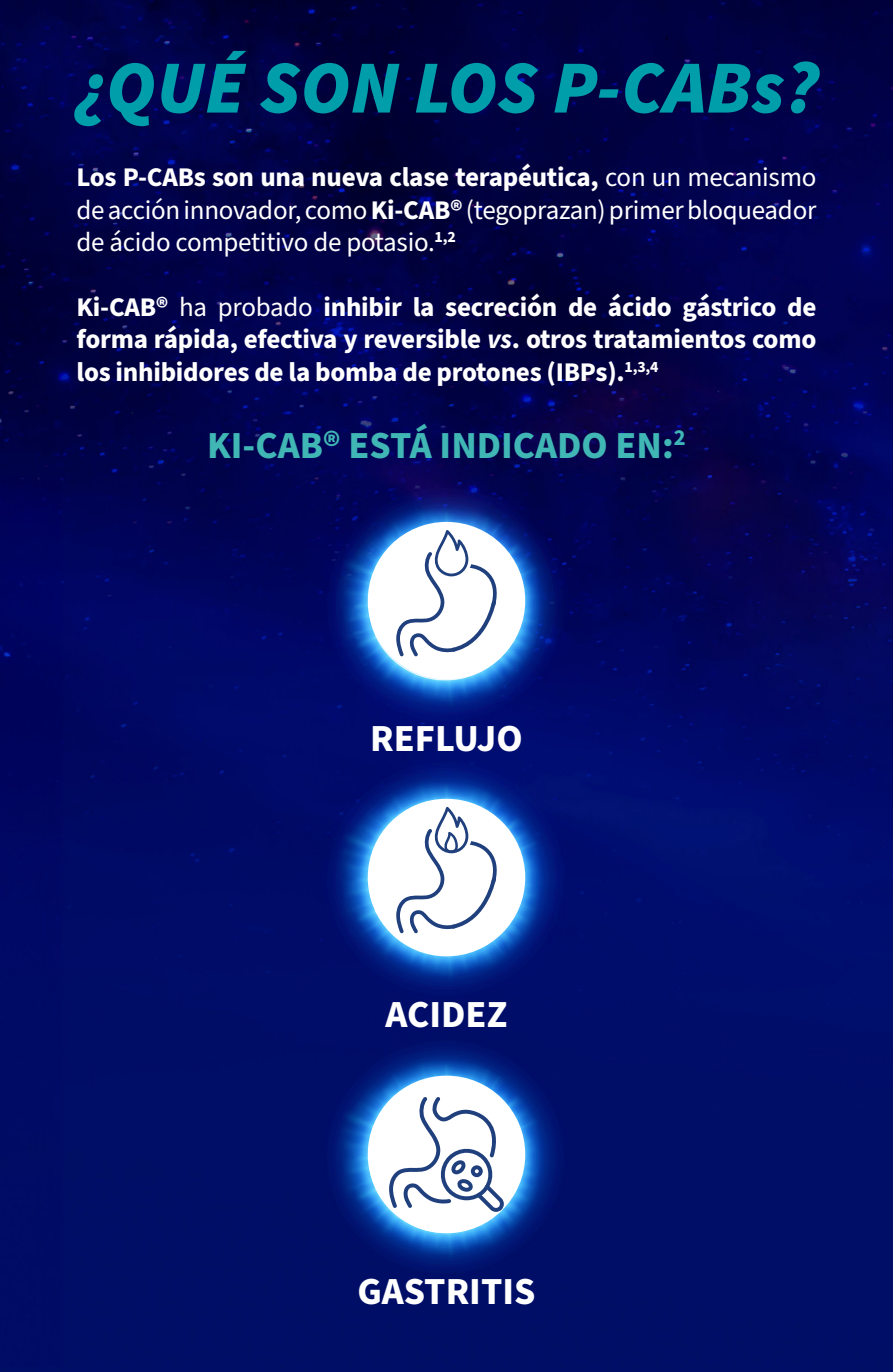
<style>
.page{position:relative;width:893px;height:1372px;background:#fff}
.page>*{position:absolute;margin:0;border:0;box-sizing:border-box;transform-origin:0 0}
.t1{font:italic 900 74.92px "Source Sans Pro";color:#009eab}
.t2{font:700 38.25px "Source Sans Pro";color:#40b7b5}
.t3{font:700 38.25px "Source Sans Pro";color:#fff}
.t4{font:700 27px/32.4px "Source Sans Pro";letter-spacing:-.01em;color:#fff;text-align:justify}
.t5{font:27px/32.4px "Source Sans Pro";letter-spacing:-.01em;color:#fff;text-align:justify}
.s1{font-weight:700}
.s2{font-weight:400}
.s3{font-style:italic}
</style>
<div class="page">
<img style="left:0;top:0;width:893px;height:1371px">
<div style="left:368px;top:522px;width:157px;height:157px;background:#fff;border-radius:50%"></div>
<svg style="left:396px;top:526px;width:102px;height:130px"></svg>
<div style="left:368px;top:798px;width:157px;height:158px;background:#fff;border-radius:50%"></div>
<svg style="left:396px;top:803px;width:102px;height:130px"></svg>
<div style="left:368px;top:1075px;width:157px;height:158px;background:#fff;border-radius:50%"></div>
<svg style="left:389px;top:1096px;width:116px;height:115px"></svg>
<p class="t1" style="left:74px;top:39px;width:746px">¿QUÉ SON LOS P-CABs?</p>
<p class="t5" style="left:77px;top:162px;width:741px"><span class="s1">Los P-CABs son una nueva clase terapéutica,</span> con un mecanismo de acción innovador, como <span class="s1">Ki-CAB®</span> (tegoprazan) primer bloqueador de ácido competitivo de potasio.<sup>1,2</sup></p>
<p class="t4" style="left:77px;top:291px;width:741px">Ki-CAB® <span class="s2">ha probado</span> inhibir la secreción de ácido gástrico de forma rápida, efectiva y reversible <span class="s3">vs</span>. otros tratamientos como los inhibidores de la bomba de protones (IBPs).<sup>1,3,4</sup></p>
<p class="t2" style="left:207px;top:419px;width:480px">KI-CAB® ESTÁ INDICADO EN:<sup>2</sup></p>
<p class="t3" style="left:370px;top:711px;width:154px">REFLUJO</p>
<p class="t3" style="left:386px;top:987px;width:123px">ACIDEZ</p>
<p class="t3" style="left:358px;top:1265px;width:179px">GASTRITIS</p>
</div>
